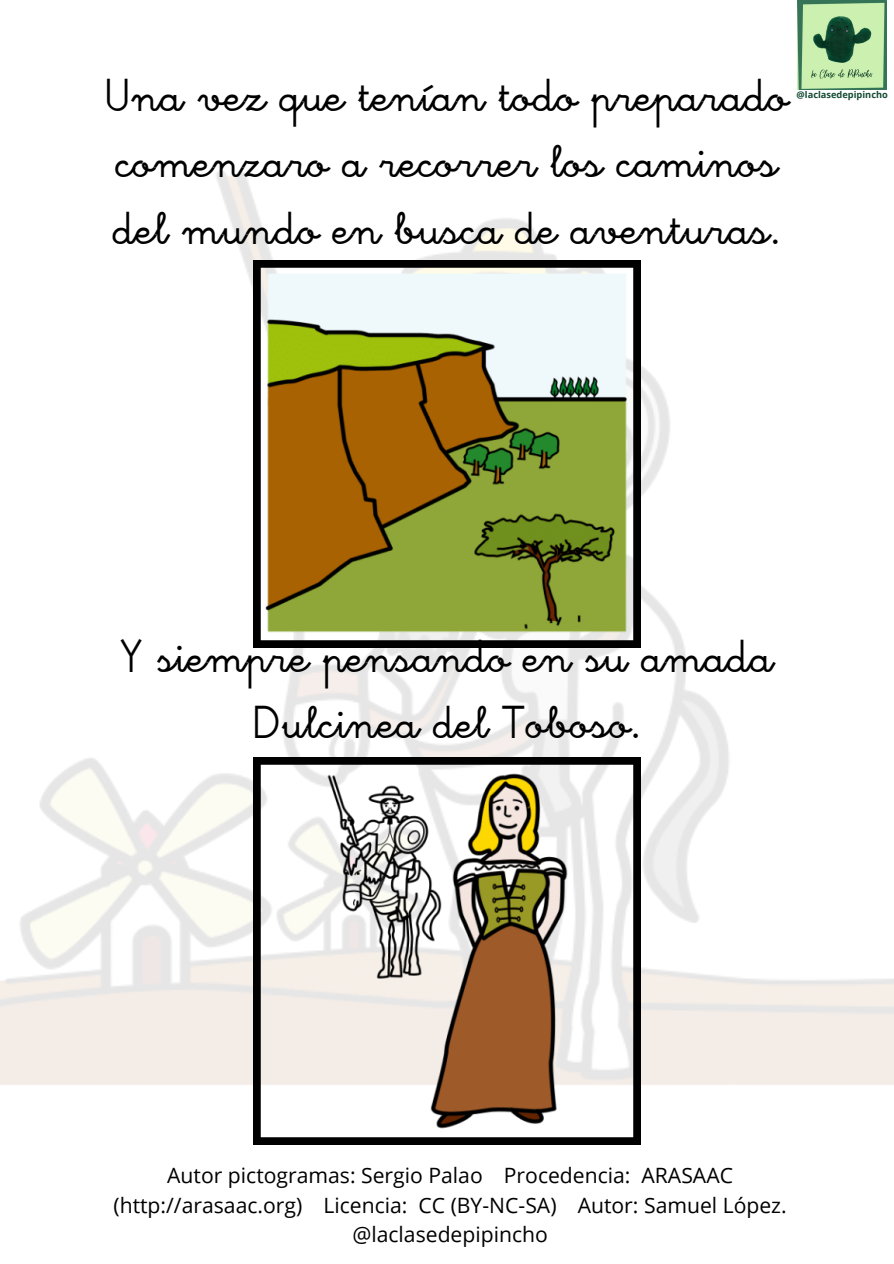
<style>
.page{position:relative;width:894px;height:1264px;background:#fff}
.page>*{position:absolute;margin:0;border:0;box-sizing:border-box;transform-origin:0 0}
.t1{font:48px/66.3px "Escolar 2 Negra";color:#000}
.t2{font:21.15px/29.5px "Open Sans";color:#000;text-align:center}
.t3{font:700 9.3px "Open Sans";color:#124b31}
</style>
<div class="page">
<img style="left:0;top:170px;width:893px;height:927px">
<img style="left:253px;top:260px;width:387px;height:387px">
<img style="left:253px;top:757px;width:387px;height:387px">
<img style="left:797px;top:0;width:89px;height:89px">
<p class="t1" style="left:105px;top:65px;width:685px">Una vez que tenían todo preparado comenzaro a recorrer los caminos del mundo en busca de aventuras.</p>
<p class="t3" style="left:796px;top:88px;width:93px">@laclasedepipincho</p>
<p class="t1" style="left:120px;top:625px;width:655px;text-align:center">Y siempre pensando en su amada<br>Dulcinea del Toboso.</p>
<p class="t2" style="left:113px;top:1160px;width:674px">Autor pictogramas: Sergio Palao Procedencia: ARASAAC (http://arasaac.org) Licencia: CC (BY-NC-SA) Autor: Samuel López. @laclasedepipincho</p>
</div>
